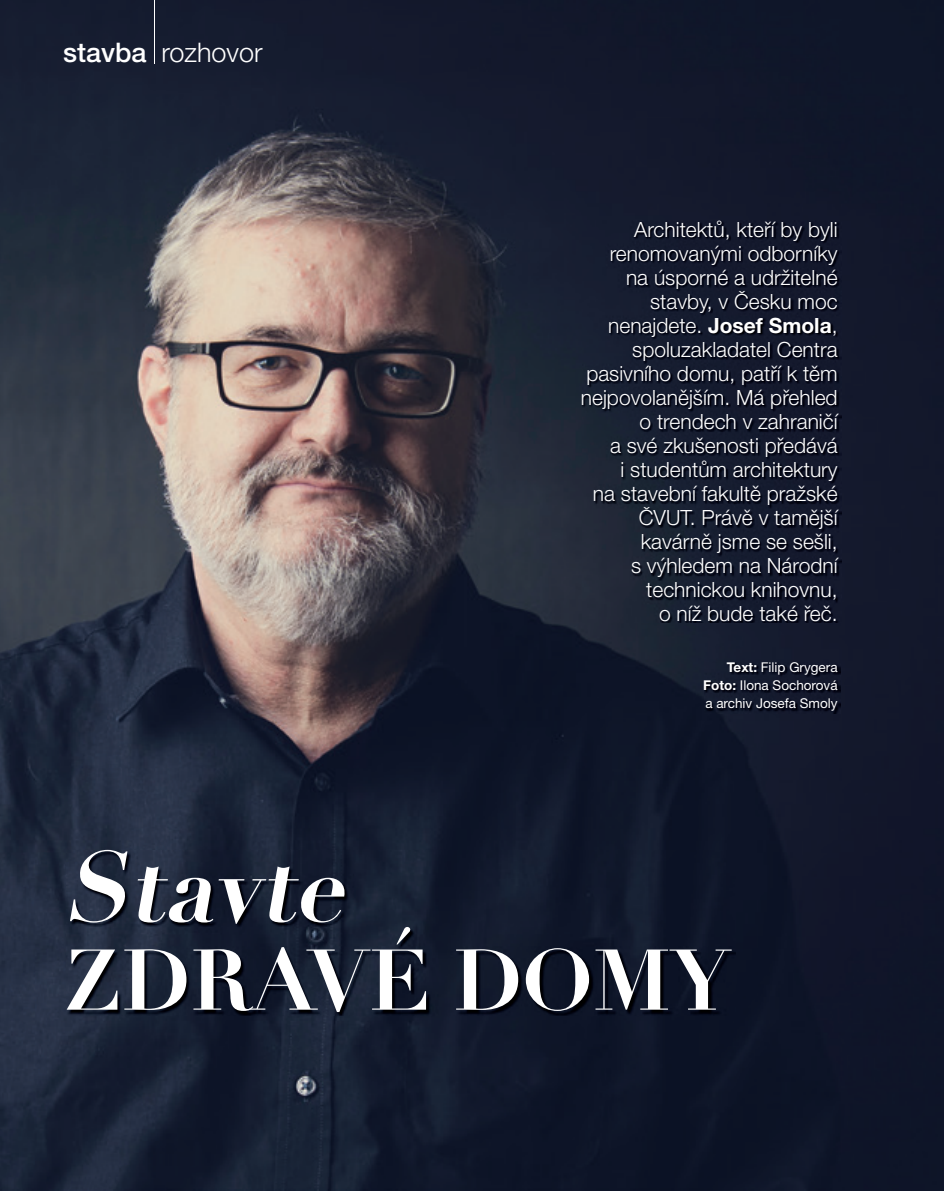
<style>
.page{position:relative;width:944px;height:1191px;background:#fff}
.page>*{position:absolute;margin:0;border:0;box-sizing:border-box;transform-origin:0 0}
.t1{font:italic 700 97.95px "Didot OT";color:#fff}
.t2{font:700 84.45px "Didot OT";color:#fff}
.t3{font:300 27px "Helvetica Neue OT";color:#fff}
.t4{font:300 21px/24px "Helvetica Neue OT";color:#fff;text-align:right}
.t5{font:13.5px/18px "Helvetica Neue OT";color:#fff;text-align:justify}
.s1{font-weight:500}
.s2{font-weight:700}
</style>
<div class="page">
<img style="left:0;top:0;width:944px;height:1191px">
<hr style="left:154px;top:0;width:1px;height:64px;background:#fff">
<img style="left:583px;top:221px;width:258px;height:401px">
<img style="left:705px;top:662px;width:135px;height:51px">
<img style="left:67px;top:850px;width:669px;height:165px">
<p class="t3" style="left:63px;top:38px;width:201px"><span class="s1">stavba</span> rozhovor</p>
<p class="t4" style="left:581px;top:218px;width:258px">Architektů, kteří by byli renomovanými odborníky<br>na úsporné a udržitelné stavby, v Česku moc nenajdete. <span class="s2">Josef Smola</span>, spoluzakladatel Centra pasivního domu, patří k těm nejpovolanějším. Má přehled o trendech v zahraničí<br>a své zkušenosti předává<br>i studentům architektury<br>na stavební fakultě pražské<br>ČVUT. Právě v tamější kavárně jsme se sešli,<br>s výhledem na Národní technickou knihovnu,<br>o níž bude také řeč.</p>
<p class="t5" style="left:703px;top:658px;width:136px;text-indent:24px"><span class="s2">Text:</span> Filip Grygera <span class="s2">Foto:</span> Ilona Sochorová a archiv Josefa Smoly</p>
<h1 class="t1" style="left:64px;top:825px;width:303px">Stavte</h1>
<h2 class="t2" style="left:64px;top:927px;width:668px">ZDRAVÉ DOMY</h2>
</div>
